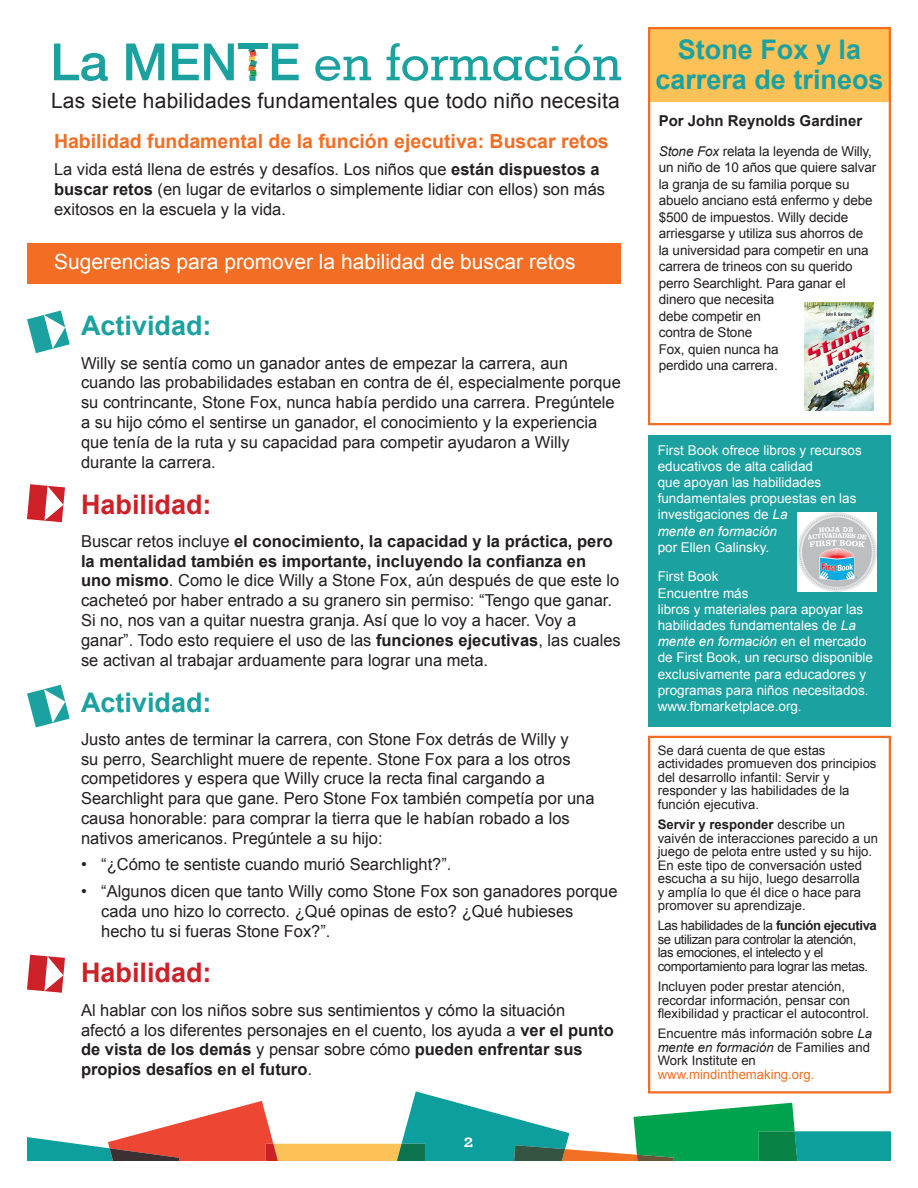
<style>
.page{position:relative;width:918px;height:1188px;background:#fff}
.page>*{position:absolute;margin:0;border:0;box-sizing:border-box;transform-origin:0 0}
.t1{font:700 27px/30px "Arial";color:#1ba1a0;text-align:center}
.t2{font:700 27px "Arial";color:#cd2027}
.t3{font:21px "Arial";letter-spacing:.01em;color:#231f20}
.t4{font:21px "Arial";color:#fff}
.t5{font:700 19.5px "Arial";color:#f36e24}
.t6{font:700 18px "Archer";color:#fff}
.t7{font:16.5px/19.8px "Arial";color:#231f20}
.t8{font:700 15px "Arial";color:#231f20}
.t9{font:13.5px/16.2px "Arial";color:#fff}
.t10{font:13.5px/16.5px "Arial";letter-spacing:-.01em;color:#231f20}
.t11{font:13.2px/13.5px "Arial";color:#231f20}
.t12{font:13.2px/13.5px "Arial";letter-spacing:-.03em;color:#231f20}
.t13{font:13.2px "Arial";color:#f36e24}
.s1{font-weight:700}
.s2{font-style:italic}
.s3{font-family:"Minion Pro"}
</style>
<div class="page">
<svg style="left:27px;top:1091px;width:864px;height:70px"></svg>
<div style="left:238px;top:44px;width:30px;height:5px;background:#1ba1a0"></div>
<svg style="left:248px;top:49px;width:9px;height:32px"></svg>
<svg style="left:54px;top:44px;width:54px;height:37px"></svg>
<svg style="left:126px;top:44px;width:38px;height:36px"></svg>
<svg style="left:172px;top:44px;width:62px;height:36px"></svg>
<svg style="left:272px;top:44px;width:27px;height:36px"></svg>
<svg style="left:315px;top:56px;width:56px;height:25px"></svg>
<svg style="left:387px;top:43px;width:234px;height:38px"></svg>
<div style="left:648px;top:27px;width:243px;height:74px;background:#fcc257"></div>
<svg style="left:27px;top:310px;width:43px;height:43px"></svg>
<svg style="left:27px;top:484px;width:38px;height:38px"></svg>
<div style="left:648px;top:27px;width:243px;height:398px;border:2px solid #f36e24"></div>
<div style="left:648px;top:435px;width:243px;height:292px;background:#1ba1a0"></div>
<div style="left:648px;top:736px;width:243px;height:358px;border:2px solid #f36e24"></div>
<img style="left:797px;top:512px;width:80px;height:80px">
<svg style="left:27px;top:685px;width:43px;height:42px"></svg>
<svg style="left:27px;top:955px;width:38px;height:38px"></svg>
<div style="left:27px;top:243px;width:594px;height:41px;background:#f36e24"></div>
<img style="left:805px;top:302px;width:69px;height:108px">
<p class="t3" style="left:51px;top:87px;width:570px">Las siete habilidades fundamentales que todo niño necesita</p>
<p class="t5" style="left:54px;top:129px;width:556px">Habilidad fundamental de la función ejecutiva: Buscar retos</p>
<p class="t7" style="left:54px;top:160px;width:553px">La vida está llena de estrés y desafíos. Los niños que <span class="s1">están dispuestos a buscar retos</span> (en lugar de evitarlos o simplemente lidiar con ellos) son más exitosos en la escuela y la vida.</p>
<p class="t4" style="left:54px;top:248px;width:523px">Sugerencias para promover la habilidad de buscar retos</p>
<h1 class="t1" style="left:81px;top:312px;width:132px">Actividad:</h1>
<p class="t7" style="left:81px;top:353px;width:541px">Willy se sentía como un ganador antes de empezar la carrera, aun cuando las probabilidades estaban en contra de él, especialmente porque su contrincante, Stone Fox, nunca había perdido una carrera. Pregúntele a su hijo cómo el sentirse un ganador, el conocimiento y la experiencia que tenía de la ruta y su capacidad para competir ayudaron a Willy durante la carrera.</p>
<h1 class="t2" style="left:81px;top:486px;width:132px">Habilidad:</h1>
<p class="t7" style="left:81px;top:531px;width:541px">Buscar retos incluye <span class="s1">el conocimiento, la capacidad y la práctica, pero la mentalidad también es importante, incluyendo la confianza en<br>uno mismo</span>. Como le dice Willy a Stone Fox, aún después de que este lo cacheteó por haber entrado a su granero sin permiso: “Tengo que ganar.<br>Si no, nos van a quitar nuestra granja. Así que lo voy a hacer. Voy a ganar”. Todo esto requiere el uso de las <span class="s1">funciones ejecutivas</span>, las cuales se activan al trabajar arduamente para lograr una meta.</p>
<h1 class="t1" style="left:81px;top:688px;width:132px">Actividad:</h1>
<p class="t7" style="left:81px;top:729px;width:515px">Justo antes de terminar la carrera, con Stone Fox detrás de Willy y<br>su perro, Searchlight muere de repente. Stone Fox para a los otros competidores y espera que Willy cruce la recta final cargando a Searchlight para que gane. Pero Stone Fox también competía por una causa honorable: para comprar la tierra que le habían robado a los nativos americanos. Pregúntele a su hijo:</p>
<p class="t7" style="left:81px;top:855px;width:372px">• “¿Cómo te sentiste cuando murió Searchlight?”.</p>
<p class="t7" style="left:101px;top:881px;width:518px;text-indent:-20px">• “Algunos dicen que tanto Willy como Stone Fox son ganadores porque cada uno hizo lo correcto. ¿Qué opinas de esto? ¿Qué hubieses hecho tu si fueras Stone Fox?”.</p>
<h1 class="t2" style="left:81px;top:955px;width:132px">Habilidad:</h1>
<p class="t7" style="left:81px;top:1000px;width:534px">Al hablar con los niños sobre sus sentimientos y cómo la situación afectó a los diferentes personajes en el cuento, los ayuda a <span class="s1">ver el punto de vista de los demás</span> y pensar sobre cómo <span class="s1">pueden enfrentar sus propios desafíos en el futuro</span>.</p>
<p class="t6" style="left:464px;top:1127px;width:11px">2</p>
<h1 class="t1" style="left:655px;top:35px;width:230px">Stone Fox y la carrera de trineos</h1>
<p class="t8" style="left:659px;top:110px;width:205px">Por John Reynolds Gardiner</p>
<p class="t10" style="left:659px;top:143px;width:219px"><span class="s2">Stone Fox</span> relata la leyenda de Willy, un niño de 10 años que quiere salvar la granja de su familia porque su abuelo anciano está enfermo y debe $500 de impuestos. Willy decide arriesgarse y utiliza sus ahorros de la universidad para competir en una carrera de trineos con su querido perro Searchlight. Para ganar el dinero que necesita<br>debe competir en<br>contra de Stone<br>Fox, quien nunca ha<br>perdido una carrera.</p>
<p class="t9" style="left:658px;top:442px;width:206px">First Book ofrece libros y recursos educativos de alta calidad<br>que apoyan las habilidades fundamentales propuestas en las investigaciones de <span class="s2">La<br>mente en formación</span></p>
<p class="t9" style="left:658px;top:539px;width:113px">por Ellen Galinsky.</p>
<p class="t9" style="left:658px;top:569px;width:217px">First Book<br>Encuentre más<br>libros y materiales para apoyar las habilidades fundamentales de <span class="s2">La mente en formación</span> en el mercado de First Book, un recurso disponible exclusivamente para educadores y programas para niños necesitados. www.fbmarketplace.org<span class="s3">.</span></p>
<p class="t11" style="left:658px;top:744px;width:220px">Se dará cuenta de que estas actividades promueven dos principios del desarrollo infantil: Servir y responder y las habilidades de la función ejecutiva.</p>
<p class="t11" style="left:658px;top:818px;width:222px"><span class="s1">Servir y responder</span> describe un vaivén de interacciones parecido a un juego de pelota entre usted y su hijo.<br>En este tipo de conversación usted escucha a su hijo, luego desarrolla<br>y amplía lo que él dice o hace para promover su aprendizaje.</p>
<p class="t12" style="left:658px;top:919px;width:221px">Las habilidades de la <span class="s1">función ejecutiva </span>se utilizan para controlar la atención,<br>las emociones, el intelecto y el comportamiento para lograr las metas.</p>
<p class="t11" style="left:658px;top:980px;width:213px">Incluyen poder prestar atención, recordar información, pensar con flexibilidad y practicar el autocontrol.</p>
<p class="t11" style="left:658px;top:1027px;width:216px">Encuentre más información sobre <span class="s2">La mente en formación</span> de Families and<br>Work Institute en</p>
<p class="t13" style="left:658px;top:1066px;width:158px">www.mindinthemaking.org.</p>
</div>
